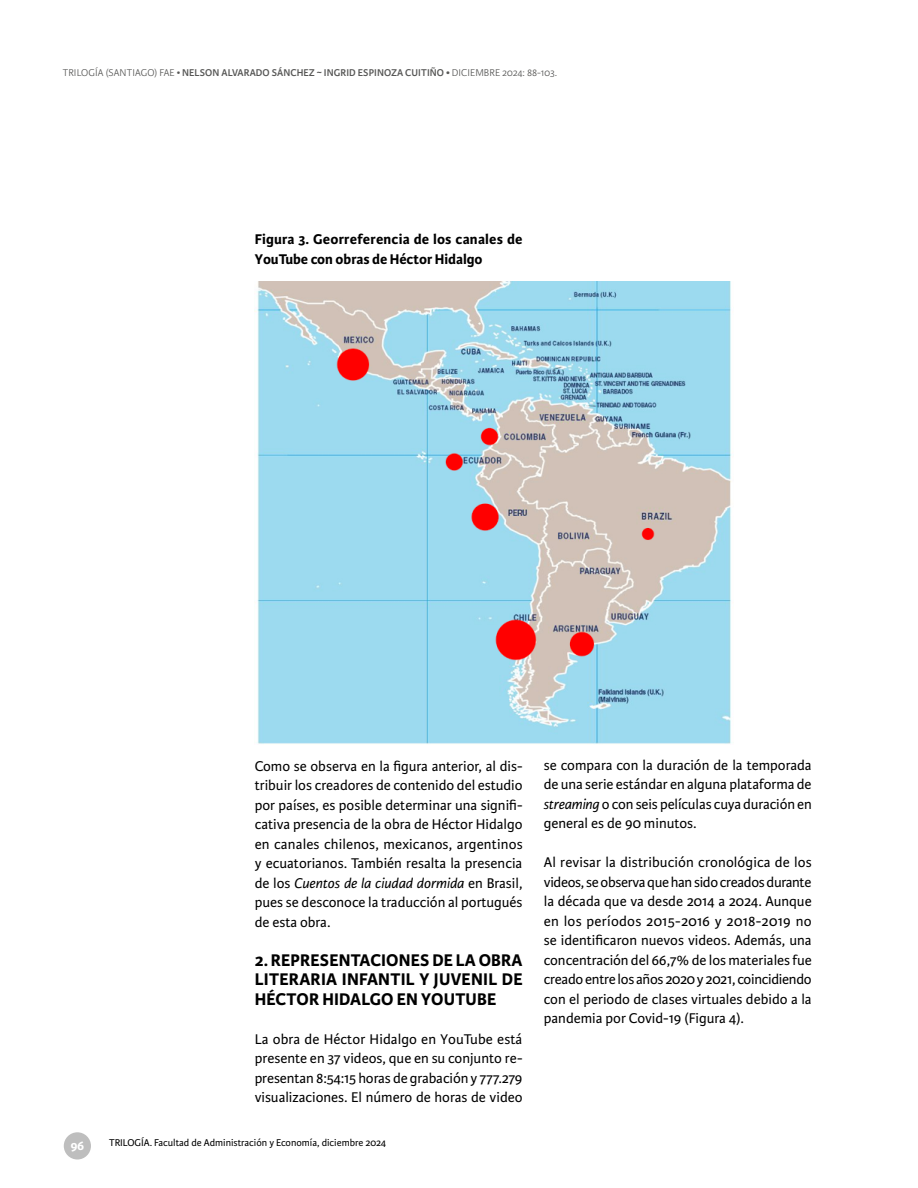
<style>
.page{position:relative;width:918px;height:1188px;background:#fff}
.page>*{position:absolute;margin:0;border:0;box-sizing:border-box;transform-origin:0 0}
.t1{font:700 18px/19.5px "Karmina Sans";letter-spacing:.015em;color:#000;text-align:justify}
.t2{font:15px/19.5px "Karmina Sans";color:#000;text-align:justify}
.t3{font:700 15px/19.5px "Karmina Sans";letter-spacing:.015em;color:#000}
.t4{font:700 13.5px "Karmina Sans";color:#fff}
.t5{font:600 10.5px "Karmina Sans";letter-spacing:.01em;color:#575756}
.t6{font:10.5px "Karmina Sans";color:#000}
.s1{font-weight:300}
.s2{font-style:italic}
</style>
<div class="page">
<div style="left:64px;top:1132px;width:27px;height:28px;background:#bebebe;border-radius:50%"></div>
<img style="left:255px;top:281px;width:477px;height:463px">
<p class="t5" style="left:63px;top:67px;width:496px"><span class="s1">TRILOGÍA (SANTIAGO) FAE •</span> NELSON ALVARADO SÁNCHEZ ~ INGRID ESPINOZA CUITIÑO • <span class="s1">DICIEMBRE 2024: 88-103.</span></p>
<p class="t3" style="left:255px;top:230px;width:269px">Figura 3. Georreferencia de los canales de<br>YouTube con obras de Héctor Hidalgo</p>
<p class="t4" style="left:70px;top:1138px;width:16px">96</p>
<p class="t2" style="left:255px;top:757px;width:270px">Como se observa en la figura anterior, al dis&shy;tribuir los creadores de contenido del estudio por países, es posible determinar una signifi&shy;cativa presencia de la obra de Héctor Hidalgo en canales chilenos, mexicanos, argentinos y ecuatorianos. También resalta la presencia de los <span class="s2">Cuentos de la ciudad dormida</span> en Brasil, pues se desconoce la traducción al portugués de esta obra.</p>
<p class="t1" style="left:255px;top:951px;width:269px">2. REPRESENTACIONES DE LA OBRA LITERARIA INFANTIL Y JUVENIL DE HÉCTOR HIDALGO EN YOUTUBE</p>
<p class="t2" style="left:255px;top:1030px;width:270px">La obra de Héctor Hidalgo en YouTube está presente en 37 videos, que en su conjunto re&shy;presentan 8:54:15 horas de grabación y 777.279 visualizaciones. El número de horas de video</p>
<p class="t6" style="left:109px;top:1137px;width:279px">TRILOGÍA. Facultad de Administración y Economía, diciembre 2024</p>
<p class="t2" style="left:544px;top:756px;width:270px">se compara con la duración de la temporada de una serie estándar en alguna plataforma de <span class="s2">streaming</span> o con seis películas cuya duración en general es de 90 minutos.</p>
<p class="t2" style="left:544px;top:853px;width:270px">Al revisar la distribución cronológica de los videos, se observa que han sido creados durante la década que va desde 2014 a 2024. Aunque en los períodos 2015-2016 y 2018-2019 no se identificaron nuevos videos. Además, una concentración del 66,7% de los materiales fue creado entre los años 2020 y 2021, coincidiendo con el periodo de clases virtuales debido a la pandemia por Covid-19 (Figura 4).</p>
</div>
